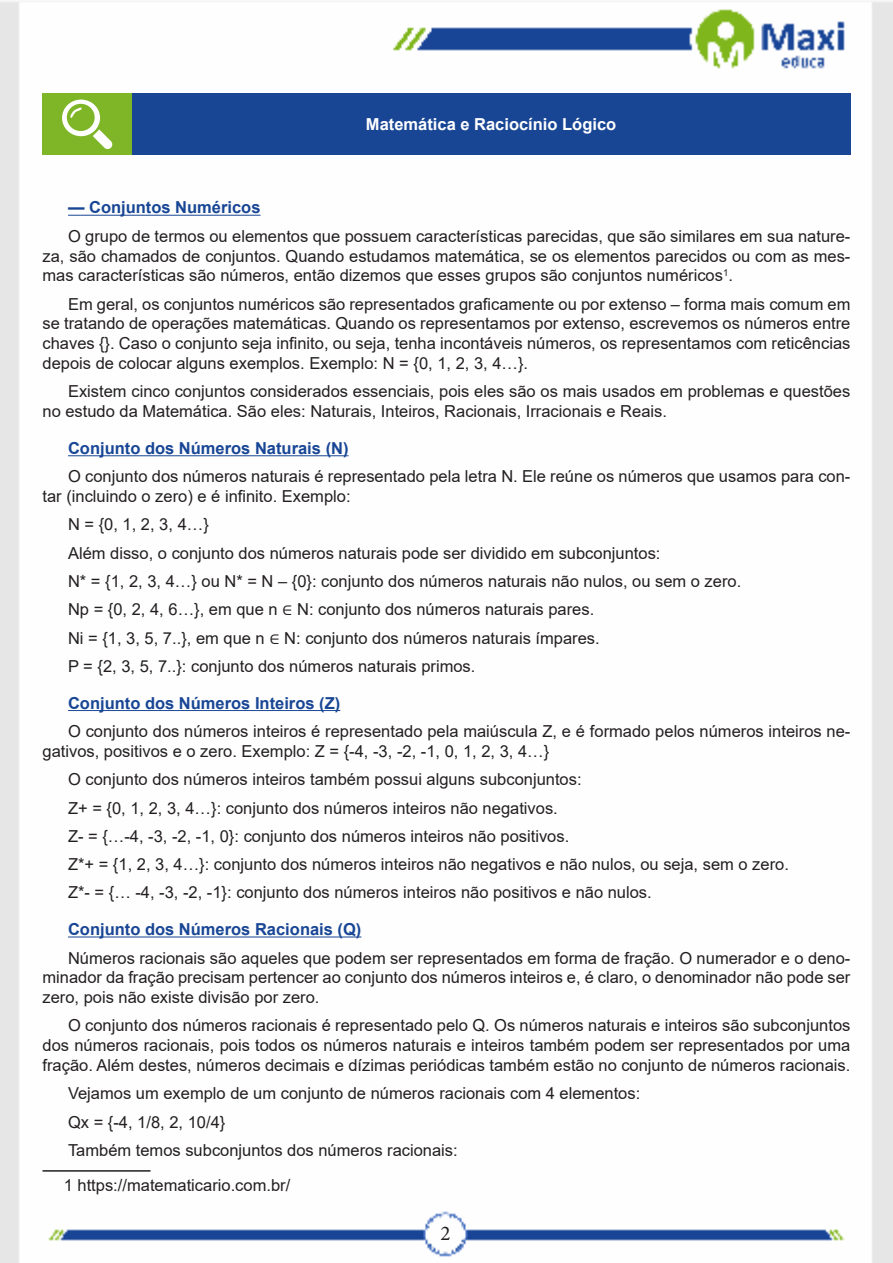
<style>
.page{position:relative;width:893px;height:1263px;background:#fff}
.page>*{position:absolute;margin:0;border:0;box-sizing:border-box;transform-origin:0 0}
.t1{font:21px "Minion Pro";color:#231f20}
.Texto{font:16.5px/19.8px "Arial";color:#231f20;text-align:justify}
.t2{font:700 16.5px "Arial";color:#184695}
.Titulo_de_Caixa{font:700 16.5px "Arial";color:#fff}
.s1{font-family:"Cambria Math"}
</style>
<div class="page">
<img style="left:0;top:1px;width:893px;height:1262px">
<hr style="left:68px;top:215px;width:193px;height:1px;background:#184695">
<hr style="left:68px;top:455px;width:281px;height:1px;background:#184695">
<hr style="left:68px;top:710px;width:272px;height:1px;background:#184695">
<hr style="left:68px;top:937px;width:293px;height:1px;background:#184695">
<div style="left:43px;top:94px;width:89px;height:61px;background:#7fb628"></div>
<div style="left:132px;top:94px;width:718px;height:61px;background:#184695"></div>
<svg style="left:62px;top:100px;width:51px;height:49px"></svg>
<hr style="left:43px;top:1170px;width:108px;height:2px;background:#231f20">
<p class="Titulo_de_Caixa" style="left:366px;top:113px;width:252px">Matemática e Raciocínio Lógico</p>
<p class="t2" style="left:68px;top:196px;width:194px">— Conjuntos Numéricos</p>
<p class="Texto" style="left:43px;top:226px;width:809px;text-indent:26px">O grupo de termos ou elementos que possuem características parecidas, que são similares em sua nature&shy;za, são chamados de conjuntos. Quando estudamos matemática, se os elementos parecidos ou com as mes&shy;mas características são números, então dizemos que esses grupos são conjuntos numéricos<sup>1</sup>.</p>
<p class="Texto" style="left:43px;top:294px;width:809px;text-indent:26px">Em geral, os conjuntos numéricos são representados graficamente ou por extenso – forma mais comum em se tratando de operações matemáticas. Quando os representamos por extenso, escrevemos os números entre chaves {}. Caso o conjunto seja infinito, ou seja, tenha incontáveis números, os representamos com reticências depois de colocar alguns exemplos. Exemplo: N = {0, 1, 2, 3, 4…}.</p>
<p class="Texto" style="left:43px;top:382px;width:809px;text-indent:26px">Existem cinco conjuntos considerados essenciais, pois eles são os mais usados em problemas e questões no estudo da Matemática. São eles: Naturais, Inteiros, Racionais, Irracionais e Reais.</p>
<p class="t2" style="left:68px;top:437px;width:282px">Conjunto dos Números Naturais (N)</p>
<p class="Texto" style="left:43px;top:466px;width:809px;text-indent:26px">O conjunto dos números naturais é representado pela letra N. Ele reúne os números que usamos para con&shy;tar (incluindo o zero) e é infinito. Exemplo:</p>
<p class="Texto" style="left:68px;top:515px;width:142px">N = {0, 1, 2, 3, 4…}</p>
<p class="Texto" style="left:68px;top:543px;width:594px">Além disso, o conjunto dos números naturais pode ser dividido em subconjuntos:</p>
<p class="Texto" style="left:68px;top:571px;width:675px">N* = {1, 2, 3, 4…} ou N* = N – {0}: conjunto dos números naturais não nulos, ou sem o zero.</p>
<p class="Texto" style="left:68px;top:599px;width:528px">Np = {0, 2, 4, 6…}, em que n <span class="s1">∈</span> N: conjunto dos números naturais pares.</p>
<p class="Texto" style="left:68px;top:628px;width:533px">Ni = {1, 3, 5, 7..}, em que n <span class="s1">∈</span> N: conjunto dos números naturais ímpares.</p>
<p class="Texto" style="left:68px;top:656px;width:409px">P = {2, 3, 5, 7..}: conjunto dos números naturais primos.</p>
<p class="t2" style="left:68px;top:691px;width:274px">Conjunto dos Números Inteiros (Z)</p>
<p class="Texto" style="left:43px;top:721px;width:809px;text-indent:26px">O conjunto dos números inteiros é representado pela maiúscula Z, e é formado pelos números inteiros ne&shy;gativos, positivos e o zero. Exemplo: Z = {-4, -3, -2, -1, 0, 1, 2, 3, 4…}</p>
<p class="Texto" style="left:68px;top:769px;width:515px">O conjunto dos números inteiros também possui alguns subconjuntos:</p>
<p class="Texto" style="left:68px;top:798px;width:491px">Z+ = {0, 1, 2, 3, 4…}: conjunto dos números inteiros não negativos.</p>
<p class="Texto" style="left:68px;top:826px;width:503px">Z- = {…-4, -3, -2, -1, 0}: conjunto dos números inteiros não positivos.</p>
<p class="Texto" style="left:68px;top:854px;width:722px">Z*+ = {1, 2, 3, 4…}: conjunto dos números inteiros não negativos e não nulos, ou seja, sem o zero.</p>
<p class="Texto" style="left:68px;top:883px;width:585px">Z*- = {… -4, -3, -2, -1}: conjunto dos números inteiros não positivos e não nulos.</p>
<p class="t2" style="left:68px;top:918px;width:295px">Conjunto dos Números Racionais (Q)</p>
<p class="Texto" style="left:43px;top:948px;width:809px;text-indent:26px">Números racionais são aqueles que podem ser representados em forma de fração. O numerador e o deno&shy;minador da fração precisam pertencer ao conjunto dos números inteiros e, é claro, o denominador não pode ser zero, pois não existe divisão por zero.</p>
<p class="Texto" style="left:43px;top:1016px;width:809px;text-indent:26px">O conjunto dos números racionais é representado pelo Q. Os números naturais e inteiros são subconjuntos dos números racionais, pois todos os números naturais e inteiros também podem ser representados por uma fração. Além destes, números decimais e dízimas periódicas também estão no conjunto de números racionais.</p>
<p class="Texto" style="left:68px;top:1083px;width:574px">Vejamos um exemplo de um conjunto de números racionais com 4 elementos:</p>
<p class="Texto" style="left:68px;top:1112px;width:159px">Qx = {-4, 1/8, 2, 10/4}</p>
<p class="Texto" style="left:68px;top:1140px;width:391px">Também temos subconjuntos dos números racionais:</p>
<p class="Texto" style="left:64px;top:1175px;width:228px">1 https://matematicario.com.br/</p>
<p class="t1" style="left:440px;top:1219px;width:12px">2</p>
</div>
